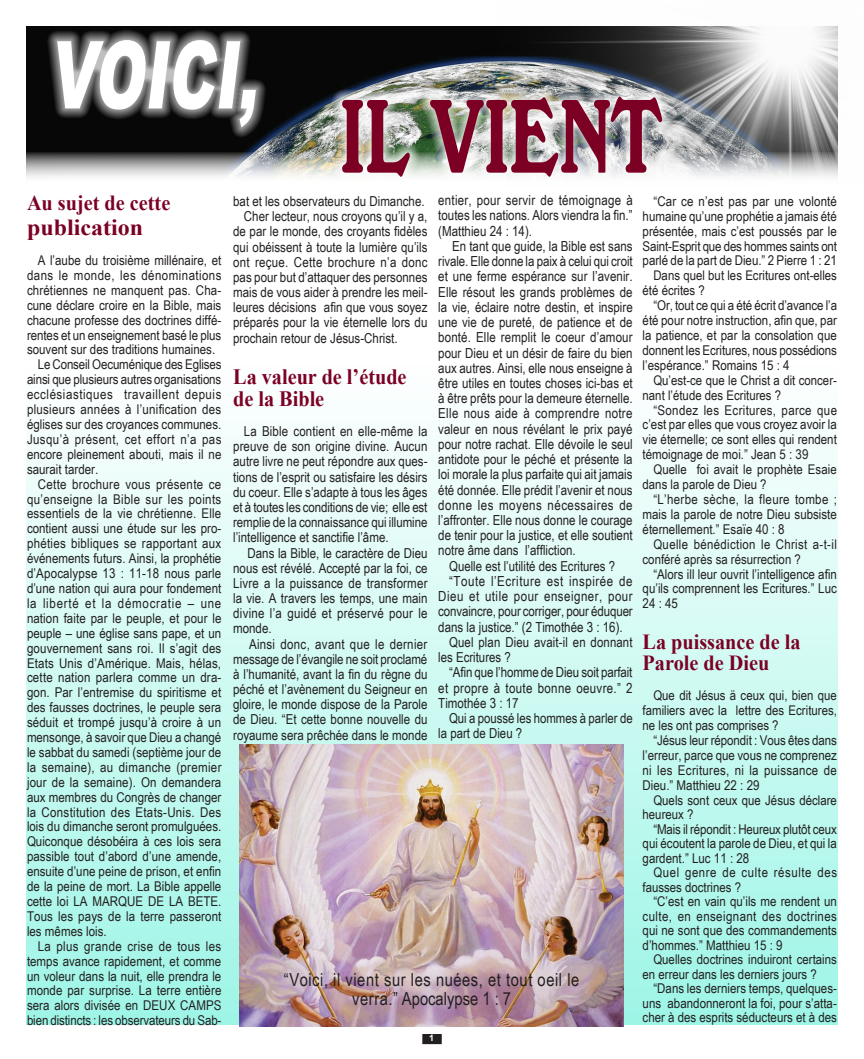
<style>
.page{position:relative;width:864px;height:1059px;background:#fff}
.page>*{position:absolute;margin:0;border:0;box-sizing:border-box;transform-origin:0 0}
.t1{font:102.15px "Windsor BT";color:#7b0024;scale:.64 1}
.t2{font:900 93.75px "Arial";color:#fff;scale:.64 1}
.Heading_2{font:700 22.95px "Times New Roman";color:#7b0024;scale:1.05 1}
.Heading_2-2{font:700 21.9px/21.9px "Times New Roman";color:#7b0024;scale:.93 1}
.Heading_2-3{font:700 21.45px/21.5px "Times New Roman";color:#7b0024;scale:.94 1}
.t3{font:18px/18.9px "Arial Narrow";letter-spacing:.03em;color:#231f20;text-align:center}
.t4{font:13.95px/15.1px "Arial Narrow";color:#231f20;text-align:justify}
.NormalBold{font:13.8px/15.1px "Arial Narrow";color:#231f20}
.t5{font:13.65px/15.1px "Arial Narrow";color:#231f20;text-align:justify}
.t6{font:13.5px/14.9px "Arial Narrow";color:#231f20;text-align:justify;scale:1.05 1}
.NormalBold-2{font:13.35px/14.9px "Arial Narrow";color:#231f20;scale:1.05 1}
.NormalBold-3{font:13.35px/14.4px "Arial Narrow";letter-spacing:.04em;color:#231f20;scale:1.05 1}
.t7{font:700 9px "Arial";color:#fff}
</style>
<div class="page">
<div style="left:423px;top:1034px;width:18px;height:9px;background:#231f20"></div>
<div style="left:422px;top:1033px;width:20px;height:11px;border:2px solid #231f20"></div>
<div style="left:26px;top:364px;width:812px;height:661px;background:linear-gradient(to bottom,#fefefe,#9df5e6)"></div>
<img style="left:26px;top:27px;width:441px;height:126px">
<img style="left:26px;top:153px;width:305px;height:25px">
<img style="left:467px;top:26px;width:371px;height:151px">
<div style="left:47px;top:29px;width:219px;height:109px;background:#fff;opacity:.75"></div>
<div style="left:331px;top:86px;width:342px;height:101px;background:#fff;opacity:.92"></div>
<img style="left:240px;top:744px;width:384px;height:282px">
<p class="t2" style="left:49px;top:7px;width:352px">VOICI,</p>
<p class="t1" style="left:340px;top:77px;width:504px">IL VIENT</p>
<p class="t5" style="left:233px;top:193px;width:193px">bat et les observateurs du Dimanche.</p>
<p class="t5" style="left:233px;top:208px;width:196px;text-indent:11px">Cher lecteur, nous croyons qu’il y a, de par le monde, des croyants fidèles qui obéissent à toute la lumière qu’ils ont reçue. Cette brochure n’a donc pas pour but d’attaquer des personnes mais de vous aider à prendre les meil&shy;leures décisions afin que vous soyez préparés pour la vie éternelle lors du prochain retour de Jésus-Christ.</p>
<p class="Heading_2-2" style="left:233px;top:365px;width:188px">La valeur de l’étude de la Bible</p>
<p class="t5" style="left:233px;top:423px;width:196px;text-indent:11px">La Bible contient en elle-même la preuve de son origine divine. Aucun autre livre ne peut répondre aux ques&shy;tions de l’esprit ou satisfaire les désirs du coeur. Elle s’adapte à tous les âges et à toutes les conditions de vie; elle est remplie de la connaissance qui illumine l’intelligence et sanctifie l’âme.</p>
<p class="t5" style="left:233px;top:544px;width:196px;text-indent:14px">Dans la Bible, le caractère de Dieu nous est révélé. Accepté par la foi, ce Livre a la puissance de transformer la vie. A travers les temps, une main divine l’a guidé et préservé pour le monde.</p>
<p class="t5" style="left:233px;top:635px;width:196px;text-indent:16px">Ainsi donc, avant que le dernier message de l’évangile ne soit proclamé à l’humanité, avant la fin du règne du péché et l’avènement du Seigneur en gloire, le monde dispose de la Parole de Dieu. “Et cette bonne nouvelle du royaume sera prêchée dans le monde</p>
<p class="Heading_2-3" style="left:27px;top:191px;width:154px">Au sujet de cette</p>
<p class="Heading_2" style="left:27px;top:212px;width:112px">publication</p>
<p class="t6" style="left:27px;top:252px;width:187px;text-indent:11px">A l’aube du troisième millénaire, et dans le monde, les dénominations chrétiennes ne manquent pas. Cha&shy;cune déclare croire en la Bible, mais chacune professe des doctrines diffé&shy;rentes et un enseignement basé le plus souvent sur des traditions humaines.</p>
<p class="t6" style="left:27px;top:356px;width:187px;text-indent:11px">Le Conseil Oecuménique des Eglises ainsi que plusieurs autres organisations ecclésiastiques travaillent depuis plusieurs années à l’unification des églises sur des croyances communes.<br>Jusqu’à présent, cet effort n’a pas encore pleinement abouti, mais il ne saurait tarder.</p>
<p class="t6" style="left:27px;top:476px;width:187px;text-indent:11px">Cette brochure vous présente ce qu’enseigne la Bible sur les points essentiels de la vie chrétienne. Elle contient aussi une étude sur les pro&shy;phéties bibliques se rapportant aux événements futurs. Ainsi, la prophétie d’Apocalypse 13 : 11-18 nous parle d’une nation qui aura pour fondement la liberté et la démocratie – une nation faite par le peuple, et pour le peuple – une église sans pape, et un gouvernement sans roi. Il s’agit des Etats Unis d’Amérique. Mais, hélas, cette nation parlera comme un dra&shy;gon. Par l’entremise du spiritisme et des fausses doctrines, le peuple sera séduit et trompé jusqu’à croire à un mensonge, à savoir que Dieu a changé le sabbat du samedi (septième jour de la semaine), au dimanche (premier jour de la semaine). On demandera aux membres du Congrès de changer la Constitution des Etats-Unis. Des lois du dimanche seront promulguées.<br>Quiconque désobéira à ces lois sera passible tout d’abord d’une amende, ensuite d’une peine de prison, et enfin de la peine de mort. La Bible appelle cette loi LA MARQUE DE LA BETE.<br>Tous les pays de la terre passeront les mêmes lois.</p>
<p class="t6" style="left:27px;top:938px;width:187px;text-indent:11px">La plus grande crise de tous les temps avance rapidement, et comme un voleur dans la nuit, elle prendra le monde par surprise. La terre entière sera alors divisée en DEUX CAMPS bien distincts : les observateurs du Sab-</p>
<p class="t4" style="left:438px;top:192px;width:196px">entier, pour servir de témoignage à toutes les nations. Alors viendra la fin.” (Matthieu 24 : 14).</p>
<p class="t4" style="left:438px;top:238px;width:196px;text-indent:14px">En tant que guide, la Bible est sans rivale. Elle donne la paix à celui qui croit et une ferme espérance sur l’avenir.<br>Elle résout les grands problèmes de la vie, éclaire notre destin, et inspire une vie de pureté, de patience et de bonté. Elle remplit le coeur d’amour pour Dieu et un désir de faire du bien aux autres. Ainsi, elle nous enseigne à être utiles en toutes choses ici-bas et à être prêts pour la demeure éternelle.<br>Elle nous aide à comprendre notre valeur en nous révélant le prix payé pour notre rachat. Elle dévoile le seul antidote pour le péché et présente la loi morale la plus parfaite qui ait jamais été donnée. Elle prédit l’avenir et nous donne les moyens nécessaires de l’affronter. Elle nous donne le courage de tenir pour la justice, et elle soutient notre âme dans l’affliction.</p>
<p class="NormalBold" style="left:449px;top:557px;width:167px">Quelle est l’utilité des Ecritures ?</p>
<p class="t4" style="left:438px;top:573px;width:196px;text-indent:11px">“Toute l’Ecriture est inspirée de Dieu et utile pour enseigner, pour convaincre, pour corriger, pour éduquer dans la justice.” (2 Timothée 3 : 16).</p>
<p class="NormalBold" style="left:438px;top:634px;width:196px;text-indent:11px">Quel plan Dieu avait-il en donnant les Ecritures ?</p>
<p class="t4" style="left:438px;top:664px;width:196px;text-indent:11px">“Afin que l’homme de Dieu soit parfait et propre à toute bonne oeuvre.” 2<br>Timothée 3 : 17</p>
<p class="NormalBold" style="left:438px;top:710px;width:196px;text-indent:11px">Qui a poussé les hommes à parler de la part de Dieu ?</p>
<p class="t6" style="left:643px;top:193px;width:187px;text-indent:11px">“Car ce n’est pas par une volonté humaine qu’une prophétie a jamais été présentée, mais c’est poussés par le Saint-Esprit que des hommes saints ont parlé de la part de Dieu.” 2 Pierre 1 : 21</p>
<p class="NormalBold-2" style="left:643px;top:268px;width:187px;text-indent:11px">Dans quel but les Ecritures ont-elles été écrites ?</p>
<p class="t6" style="left:643px;top:297px;width:187px;text-indent:11px">“Or, tout ce qui a été écrit d’avance l’a été pour notre instruction, afin que, par la patience, et par la consolation que donnent les Ecritures, nous possédions l’espérance.” Romains 15 : 4</p>
<p class="NormalBold-2" style="left:643px;top:372px;width:187px;text-indent:11px">Qu’est-ce que le Christ a dit concer&shy;nant l’étude des Ecritures ?</p>
<p class="t6" style="left:643px;top:402px;width:187px;text-indent:11px">“Sondez les Ecritures, parce que c’est par elles que vous croyez avoir la vie éternelle; ce sont elles qui rendent témoignage de moi.” Jean 5 : 39</p>
<p class="NormalBold-2" style="left:643px;top:461px;width:187px;text-indent:11px">Quelle foi avait le prophète Esaie dans la parole de Dieu ?</p>
<p class="t6" style="left:643px;top:491px;width:187px;text-indent:11px">“L’herbe sèche, la fleure tombe ; mais la parole de notre Dieu subsiste éternellement.” Esaïe 40 : 8</p>
<p class="NormalBold-2" style="left:643px;top:536px;width:187px;text-indent:11px">Quelle bénédiction le Christ a-t-il conféré après sa résurrection ?</p>
<p class="t6" style="left:643px;top:566px;width:187px;text-indent:11px">“Alors ill leur ouvrit l’intelligence afin qu’ils comprennent les Ecritures.” Luc 24 : 45</p>
<p class="Heading_2-3" style="left:643px;top:630px;width:170px">La puissance de la<br>Parole de Dieu</p>
<p class="NormalBold-2" style="left:643px;top:687px;width:187px;text-align:justify;text-indent:11px">Que dit Jésus ä ceux qui, bien que familiers avec la lettre des Ecritures, ne les ont pas comprises ?</p>
<p class="t6" style="left:643px;top:732px;width:187px;text-indent:11px">“Jésus leur répondit : Vous êtes dans l’erreur, parce que vous ne comprenez ni les Ecritures, ni la puissance de Dieu.” Matthieu 22 : 29</p>
<p class="NormalBold-2" style="left:643px;top:791px;width:187px;text-indent:11px">Quels sont ceux que Jésus déclare heureux ?</p>
<p class="t6" style="left:643px;top:821px;width:187px;line-height:14.4px;text-indent:11px">“Mais il répondit : Heureux plutôt ceux qui écoutent la parole de Dieu, et qui la gardent.” Luc 11 : 28</p>
<p class="NormalBold-3" style="left:643px;top:864px;width:187px;text-indent:11px">Quel genre de culte résulte des fausses doctrines ?</p>
<p class="t6" style="left:643px;top:893px;width:187px;line-height:14.4px;text-indent:11px">“C’est en vain qu’ils me rendent un culte, en enseignant des doctrines qui ne sont que des commandements d’hommes.” Matthieu 15 : 9</p>
<p class="NormalBold-2" style="left:643px;top:951px;width:186px;line-height:14.4px;text-indent:11px">Quelles doctrines induiront certains en erreur dans les derniers jours ?</p>
<p class="t6" style="left:643px;top:980px;width:187px;line-height:14.4px;text-indent:11px">“Dans les derniers temps, quelques&shy;uns abandonneront la foi, pour s’atta&shy;cher à des esprits séducteurs et à des</p>
<p class="t3" style="left:284px;top:969px;width:297px">“Voici, il vient sur les nuées, et tout oeil le verra.” Apocalypse 1 : 7</p>
<p class="t7" style="left:429px;top:1031px;width:7px">1</p>
</div>
